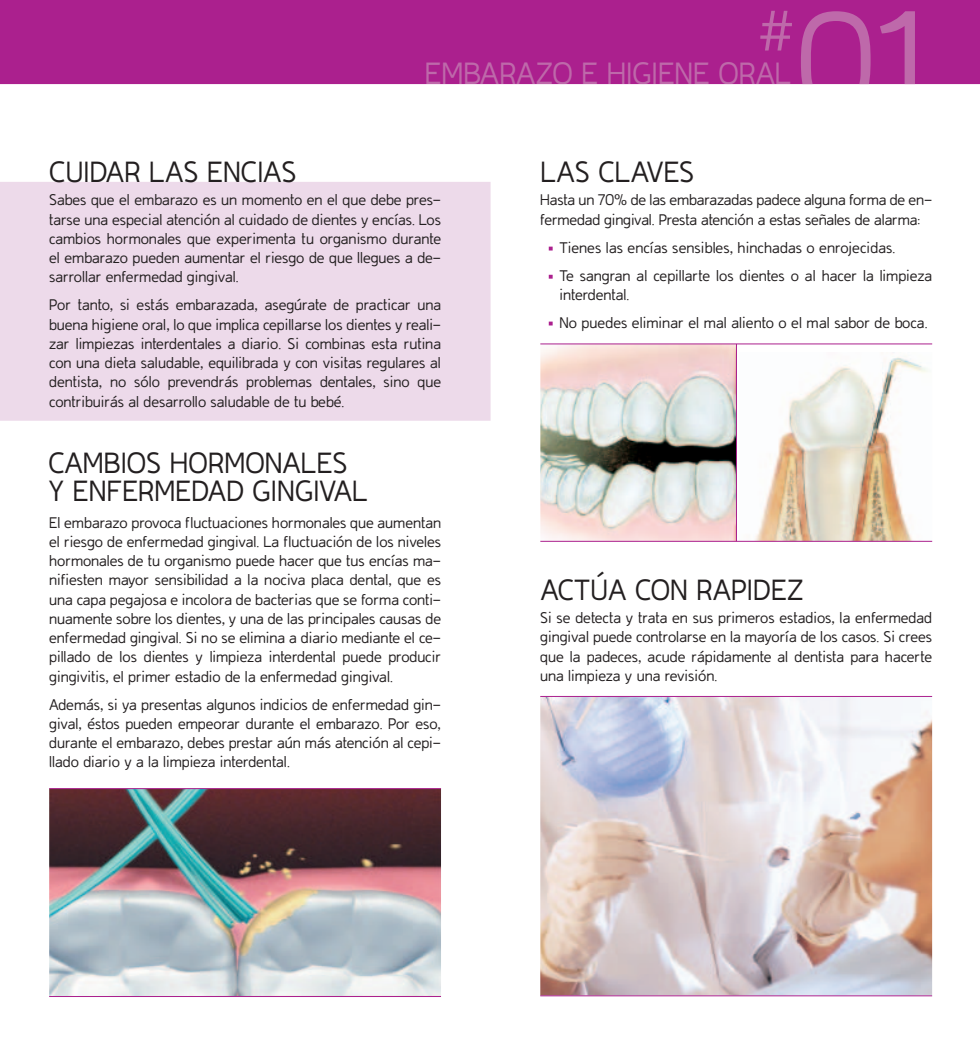
<style>
.page{position:relative;width:980px;height:1044px;background:#fff}
.page>*{position:absolute;margin:0;border:0;box-sizing:border-box;transform-origin:0 0}
.t1{font:100 154.53px "Domestos Sans";color:#be69aa}
.t2{font:100 67.02px "Domestos Sans";color:#be69aa}
.t3{font:100 35px "Domestos Sans";color:#be69aa}
.t4{font:100 33.25px/28px "Domestos Sans";letter-spacing:.005em;color:#231f20}
.t5{font:100 17.5px/19.2px "Domestos Sans";color:#231f20;text-align:justify}
</style>
<div class="page">
<img style="left:49px;top:789px;width:392px;height:206px">
<div style="left:0;top:0;width:980px;height:84px;background:#ab208e"></div>
<div style="left:0;top:182px;width:491px;height:239px;background:#eddaea"></div>
<svg style="left:549px;top:246px;width:4px;height:4px"></svg>
<svg style="left:549px;top:275px;width:4px;height:4px"></svg>
<svg style="left:549px;top:321px;width:4px;height:4px"></svg>
<svg style="left:49px;top:995px;width:392px;height:2px"></svg>
<svg style="left:49px;top:788px;width:392px;height:1px"></svg>
<img style="left:540px;top:697px;width:392px;height:297px">
<svg style="left:540px;top:696px;width:393px;height:1px"></svg>
<img style="left:540px;top:343px;width:393px;height:199px">
<svg style="left:540px;top:994px;width:393px;height:2px"></svg>
<h2 class="t2" style="left:758px;top:-7px;width:39px">#</h2>
<h1 class="t1" style="left:795px;top:-25px;width:146px">01</h1>
<h3 class="t3" style="left:425px;top:54px;width:368px">EMBARAZO E HIGIENE ORAL</h3>
<h3 class="t4" style="left:49px;top:157px;width:249px">CUIDAR LAS ENCIAS</h3>
<h3 class="t4" style="left:540px;top:157px;width:155px">LAS CLAVES</h3>
<p class="t5" style="left:49px;top:190px;width:393px">Sabes que el embarazo es un momento en el que debe pres&shy;tarse una especial atención al cuidado de dientes y encías. Los cambios hormonales que experimenta tu organismo durante el embarazo pueden aumentar el riesgo de que llegues a de&shy;sarrollar enfermedad gingival.</p>
<p class="t5" style="left:49px;top:295px;width:393px">Por tanto, si estás embarazada, asegúrate de practicar una buena higiene oral, lo que implica cepillarse los dientes y reali&shy;zar limpiezas interdentales a diario. Si combinas esta rutina con una dieta saludable, equilibrada y con visitas regulares al dentista, no sólo prevendrás problemas dentales, sino que contribuirás al desarrollo saludable de tu bebé.</p>
<h3 class="t4" style="left:49px;top:447px;width:321px">CAMBIOS HORMONALES<br>Y ENFERMEDAD GINGIVAL</h3>
<p class="t5" style="left:49px;top:512px;width:393px">El embarazo provoca fluctuaciones hormonales que aumentan el riesgo de enfermedad gingival. La fluctuación de los niveles hormonales de tu organismo puede hacer que tus encías ma&shy;nifiesten mayor sensibilidad a la nociva placa dental, que es una capa pegajosa e incolora de bacterias que se forma conti&shy;nuamente sobre los dientes, y una de las principales causas de enfermedad gingival. Si no se elimina a diario mediante el ce&shy;pillado de los dientes y limpieza interdental puede producir gingivitis, el primer estadio de la enfermedad gingival.</p>
<p class="t5" style="left:49px;top:694px;width:393px">Además, si ya presentas algunos indicios de enfermedad gin&shy;gival, éstos pueden empeorar durante el embarazo. Por eso, durante el embarazo, debes prestar aún más atención al cepi&shy;llado diario y a la limpieza interdental.</p>
<p class="t5" style="left:540px;top:190px;width:393px">Hasta un 70% de las embarazadas padece alguna forma de en&shy;fermedad gingival. Presta atención a estas señales de alarma:</p>
<p class="t5" style="left:559px;top:233px;width:374px;line-height:28px">Tienes las encías sensibles, hinchadas o enrojecidas.<br>Te sangran al cepillarte los dientes o al hacer la limpieza</p>
<p class="t5" style="left:559px;top:280px;width:370px;line-height:28px">interdental.<br>No puedes eliminar el mal aliento o el mal sabor de boca.</p>
<h3 class="t4" style="left:540px;top:574px;width:265px">ACTÚA CON RAPIDEZ</h3>
<p class="t5" style="left:540px;top:607px;width:393px">Si se detecta y trata en sus primeros estadios, la enfermedad gingival puede controlarse en la mayoría de los casos. Si crees que la padeces, acude rápidamente al dentista para hacerte una limpieza y una revisión.</p>
</div>
